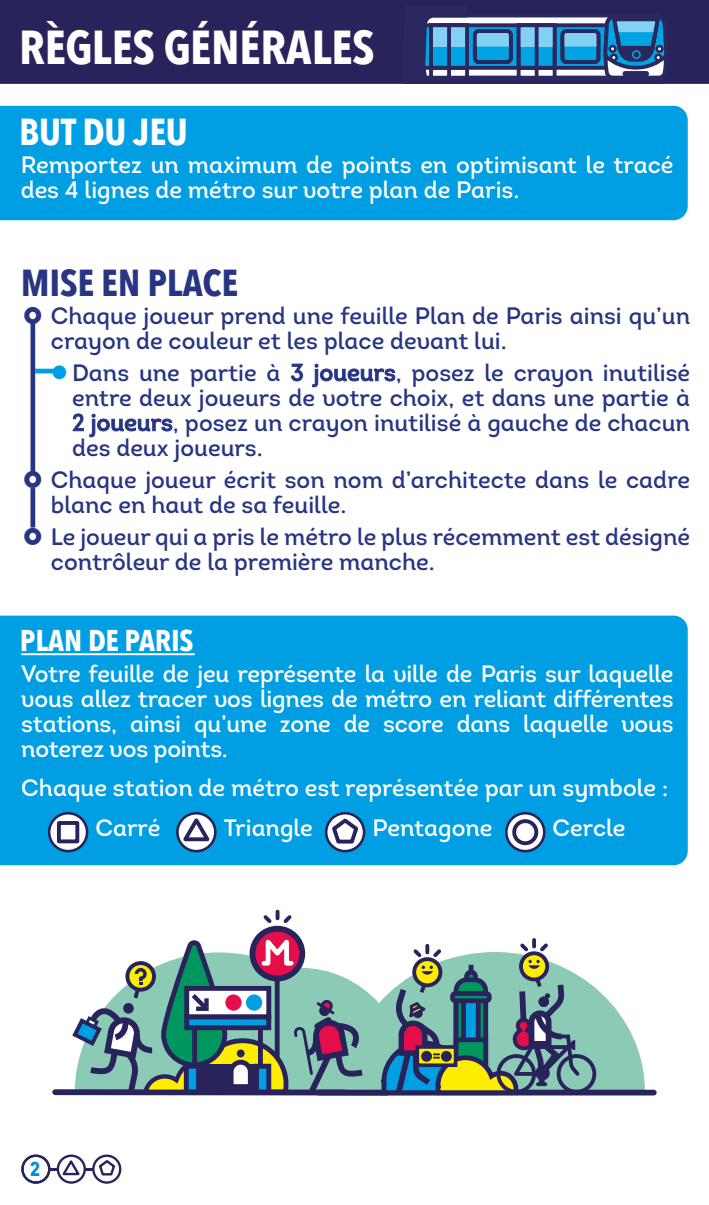
<style>
.page{position:relative;width:709px;height:1205px;background:#fff}
.page>*{position:absolute;margin:0;border:0;box-sizing:border-box;transform-origin:0 0}
.t1{font:italic 700 47.5px "Avenir Next Condensed";color:#fff}
.t2{font:italic 700 37.5px "Avenir Next Condensed";color:#283583}
.t3{font:italic 700 37.5px "Avenir Next Condensed";color:#fff}
.t4{font:italic 700 30px "Avenir Next Condensed";color:#fff}
.t5{font:23.75px/25px "Intro Regular Alt";color:#283583}
.t6{font:23.75px/25px "Intro Regular Alt";color:#fff}
.t7{font:italic 700 20px "Avenir Next Condensed";color:#0090d7}
</style>
<div class="page">
<div style="left:0;top:106px;width:687px;height:114px;background:#009fe3"></div>
<div style="left:0;top:615px;width:687px;height:250px;background:#009fe3"></div>
<div style="left:0;top:0;width:709px;height:84px;background:#29235c"></div>
<hr style="left:21px;top:653px;width:174px;height:2px;background:#fff">
<svg style="left:402px;top:5px;width:268px;height:79px"></svg>
<svg style="left:48px;top:812px;width:40px;height:40px"></svg>
<div style="left:57px;top:821px;width:22px;height:22px;background:#fff;border:4px solid #29235c"></div>
<svg style="left:176px;top:812px;width:41px;height:40px"></svg>
<svg style="left:325px;top:812px;width:40px;height:40px"></svg>
<svg style="left:505px;top:812px;width:40px;height:40px"></svg>
<div style="left:514px;top:821px;width:22px;height:22px;background:#fff;border-radius:50%"></div>
<div style="left:512px;top:819px;width:26px;height:26px;border:4px solid #29235c;border-radius:50%"></div>
<hr style="left:35px;top:369px;width:25px;height:4px;background:#009fe3">
<hr style="left:31px;top:321px;width:4px;height:154px;background:#283583">
<div style="left:30px;top:488px;width:5px;height:39px;background:#283583"></div>
<div style="left:55px;top:1089px;width:332px;height:6px;background:#29235c"></div>
<svg style="left:583px;top:978px;width:62px;height:111px;fill:#8bcab5"></svg>
<div style="left:319px;top:1089px;width:334px;height:6px;background:#29235c"></div>
<div style="left:556px;top:1054px;width:40px;height:39px;border:4px solid #29235c;border-radius:50%"></div>
<svg style="left:70px;top:911px;width:513px;height:185px"></svg>
<hr style="left:23px;top:1168px;width:84px;height:2px;background:#29235c">
<svg style="left:21px;top:1154px;width:29px;height:29px"></svg>
<svg style="left:57px;top:1154px;width:29px;height:29px"></svg>
<svg style="left:92px;top:1154px;width:29px;height:29px"></svg>
<svg style="left:53px;top:368px;width:7px;height:6px"></svg>
<svg style="left:30px;top:470px;width:6px;height:6px"></svg>
<h1 class="t1" style="left:21px;top:18px;width:357px">RÈ GLES GÉNÉRA LES</h1>
<h2 class="t3" style="left:21px;top:109px;width:170px">BUT DU JEU</h2>
<p class="t6" style="left:21px;top:152px;width:654px">Remportez un maximum de points en optimisant le tracé des 4 lignes de métro sur votre plan de Paris.</p>
<h2 class="t2" style="left:22px;top:260px;width:219px">MISE EN PLACE</h2>
<p class="t5" style="left:51px;top:303px;width:641px">Chaque joueur prend une feuille Plan de Paris ainsi qu’un crayon de couleur et les place devant lui.</p>
<p class="t5" style="left:72px;top:360px;width:619px;text-align:justify">Dans une partie à 3 joueurs, posez le crayon inutilisé entre deux joueurs de votre choix, et dans une partie à 2 joueurs, posez un crayon inutilisé à gauche de chacun des deux joueurs.</p>
<p class="t5" style="left:51px;top:467px;width:640px">Chaque joueur écrit son nom d’architecte dans le cadre blanc en haut de sa feuille.</p>
<p class="t5" style="left:51px;top:524px;width:641px">Le joueur qui a pris le métro le plus récemment est désigné contrôleur de la première manche.</p>
<p class="t4" style="left:21px;top:622px;width:175px">PLA N DE PA RIS</p>
<p class="t6" style="left:21px;top:661px;width:654px;text-align:justify">Votre feuille de jeu représente la ville de Paris sur laquelle vous allez tracer vos lignes de métro en reliant différentes stations, ainsi qu’une zone de score dans laquelle vous noterez vos points.</p>
<p class="t6" style="left:95px;top:768px;width:574px;line-height:39.2px;text-indent:-74px">Chaque station de métro est représentée par un symbole :<br>Carré</p>
<p class="t6" style="left:224px;top:815px;width:91px">Triangle</p>
<p class="t6" style="left:372px;top:815px;width:122px">Pentagone</p>
<p class="t6" style="left:552px;top:815px;width:74px">Cercle</p>
<p class="t7" style="left:31px;top:1157px;width:16px">2</p>
</div>
